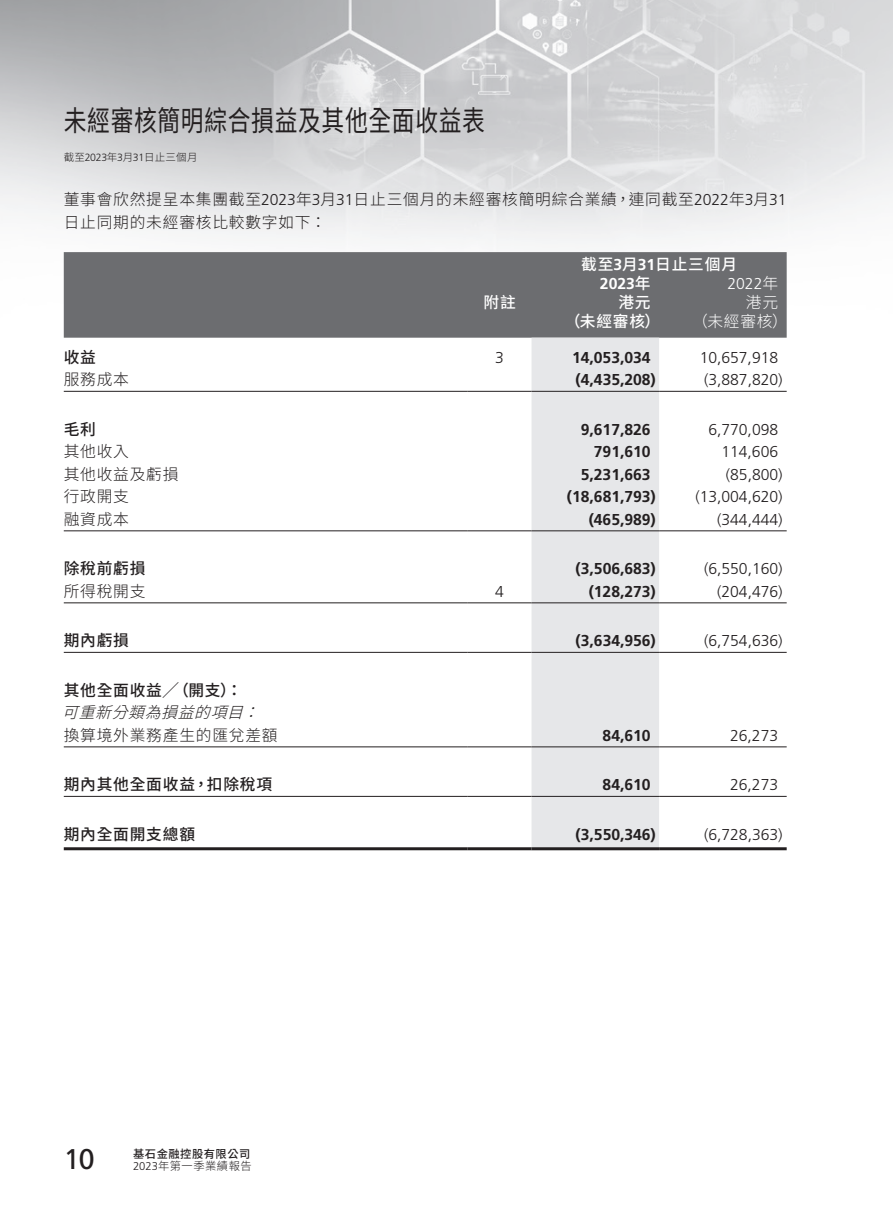
<style>
.page{position:relative;width:893px;height:1212px;background:#fff}
.page>*{position:absolute;margin:0;border:0;box-sizing:border-box;transform-origin:0 0}
.t1{font:28.5px "Source Han Sans TC";letter-spacing:.03em;color:#231f20;scale:.8 1}
.t2{font:28.5px "Frutiger LT Std";color:#231f20}
.Body_Text{font:300 15.75px "Frutiger LT Std";color:#231f20}
.Body_Text-2{font:700 15.75px "Frutiger LT Std";color:#231f20}
.Body_Text-3{font:300 15.75px/22.5px "Source Han Sans TC";letter-spacing:.05em;color:#231f20}
.Body_Text-4{font:500 15.75px "Source Han Sans TC";letter-spacing:.05em;color:#231f20}
.Body_Text-5{font:500 15.75px "Source Han Sans TC";letter-spacing:.05em;color:#fff}
.Body_Text-6{font:italic 300 15.75px "Source Han Sans TC";color:#231f20}
.Body_Text-7{font:300 15.75px "Source Han Sans TC";letter-spacing:.05em;color:#fff}
.Body_Text-8{font:700 15.75px "Frutiger LT Std";color:#fff}
.Body_Text-9{font:300 15.75px "Frutiger LT Std";color:#fff}
.t3{font:500 11.25px/12px "Source Han Sans TC";letter-spacing:.05em;color:#231f20}
.t4{font:300 10.5px "Source Han Sans TC";letter-spacing:.025em;color:#231f20}
.s1{font-family:"Frutiger LT Std"}
.s2{font-family:"Frutiger LT Std";font-weight:700}
.s3{font-family:"Source Han Sans TC";font-weight:500}
.s4{font-family:"Source Han Sans TC"}
.s5{font-family:"Frutiger LT Std";font-weight:300}
.s6{font-weight:300}
</style>
<div class="page">
<img style="left:0;top:0;width:893px;height:338px">
<div style="left:64px;top:252px;width:723px;height:86px;background:#6c6d70"></div>
<svg style="left:531px;top:338px;width:128px;height:509px;background:#e7e8e9"></svg>
<hr style="left:64px;top:391px;width:404px;height:1px;background:#231f20">
<hr style="left:468px;top:391px;width:63px;height:1px;background:#231f20">
<hr style="left:531px;top:391px;width:128px;height:1px;background:#231f20">
<hr style="left:659px;top:391px;width:128px;height:1px;background:#231f20">
<hr style="left:64px;top:530px;width:404px;height:1px;background:#231f20">
<hr style="left:468px;top:530px;width:63px;height:1px;background:#231f20">
<hr style="left:531px;top:530px;width:128px;height:1px;background:#231f20">
<hr style="left:659px;top:530px;width:128px;height:1px;background:#231f20">
<hr style="left:64px;top:602px;width:404px;height:1px;background:#231f20">
<hr style="left:468px;top:602px;width:63px;height:1px;background:#231f20">
<hr style="left:531px;top:602px;width:128px;height:1px;background:#231f20">
<hr style="left:659px;top:602px;width:128px;height:1px;background:#231f20">
<hr style="left:64px;top:652px;width:404px;height:1px;background:#231f20">
<hr style="left:468px;top:652px;width:63px;height:1px;background:#231f20">
<hr style="left:531px;top:652px;width:128px;height:1px;background:#231f20">
<hr style="left:659px;top:652px;width:128px;height:1px;background:#231f20">
<hr style="left:64px;top:746px;width:404px;height:1px;background:#231f20">
<hr style="left:468px;top:746px;width:63px;height:1px;background:#231f20">
<hr style="left:531px;top:746px;width:128px;height:1px;background:#231f20">
<hr style="left:659px;top:746px;width:128px;height:1px;background:#231f20">
<hr style="left:64px;top:796px;width:404px;height:1px;background:#231f20">
<hr style="left:468px;top:796px;width:63px;height:1px;background:#231f20">
<hr style="left:531px;top:796px;width:128px;height:1px;background:#231f20">
<hr style="left:659px;top:796px;width:128px;height:1px;background:#231f20">
<hr style="left:64px;top:847px;width:404px;height:3px;background:#231f20">
<hr style="left:468px;top:847px;width:63px;height:3px;background:#231f20">
<hr style="left:531px;top:847px;width:128px;height:3px;background:#231f20">
<hr style="left:659px;top:847px;width:128px;height:3px;background:#231f20">
<h1 class="t1" style="left:64px;top:104px;width:528px">未經審核簡明綜合損益及其他全面收益表</h1>
<p class="t4" style="left:64px;top:151px;width:135px">截至<span class="s1">2023</span>年<span class="s1">3</span>月<span class="s1">31</span>日止三個月</p>
<p class="Body_Text-3" style="left:64px;top:189px;width:724px">董事會欣然提呈本集團截至<span class="s1">2023</span>年<span class="s1">3</span>月<span class="s1">31</span>日止三個月的未經審核簡明綜合業績，連同截至<span class="s1">2022</span>年<span class="s1">3</span>月<span class="s1">31</span>日止同期的未經審核比較數字如下：</p>
<p class="Body_Text-5" style="left:581px;top:255px;width:157px">截至<span class="s2">3</span>月<span class="s2">31</span>日止三個月</p>
<p class="Body_Text-8" style="left:600px;top:274px;width:52px">2023<span class="s3">年</span></p>
<p class="Body_Text-9" style="left:727px;top:274px;width:52px">2022<span class="s4">年</span></p>
<p class="Body_Text-5" style="left:483px;top:293px;width:34px">附註</p>
<p class="Body_Text-5" style="left:618px;top:293px;width:34px">港元</p>
<p class="Body_Text-7" style="left:746px;top:293px;width:34px">港元</p>
<p class="Body_Text-5" style="left:565px;top:313px;width:97px">（未經審核）</p>
<p class="Body_Text-7" style="left:692px;top:313px;width:97px">（未經審核）</p>
<p class="Body_Text-4" style="left:64px;top:348px;width:34px">收益</p>
<p class="Body_Text" style="left:495px;top:348px;width:10px">3</p>
<p class="Body_Text-2" style="left:572px;top:348px;width:80px">14,053,034</p>
<p class="Body_Text" style="left:700px;top:348px;width:80px">10,657,918</p>
<p class="Body_Text-3" style="left:64px;top:369px;width:67px">服務成本</p>
<p class="Body_Text-2" style="left:576px;top:371px;width:82px">(4,435,208)</p>
<p class="Body_Text" style="left:704px;top:371px;width:80px">(3,887,820)</p>
<p class="Body_Text-4" style="left:64px;top:420px;width:34px">毛利</p>
<p class="Body_Text-2" style="left:581px;top:420px;width:71px">9,617,826</p>
<p class="Body_Text" style="left:708px;top:420px;width:71px">6,770,098</p>
<p class="Body_Text-3" style="left:64px;top:441px;width:67px">其他收入</p>
<p class="Body_Text-2" style="left:594px;top:443px;width:58px">791,610</p>
<p class="Body_Text" style="left:721px;top:443px;width:58px">114,606</p>
<p class="Body_Text-3" style="left:64px;top:463px;width:116px">其他收益及虧損</p>
<p class="Body_Text-2" style="left:581px;top:465px;width:71px">5,231,663</p>
<p class="Body_Text" style="left:726px;top:465px;width:58px">(85,800)</p>
<p class="Body_Text-3" style="left:64px;top:486px;width:67px">行政開支</p>
<p class="Body_Text-2" style="left:567px;top:488px;width:90px">(18,681,793)</p>
<p class="Body_Text" style="left:695px;top:488px;width:89px">(13,004,620)</p>
<p class="Body_Text-3" style="left:64px;top:508px;width:67px">融資成本</p>
<p class="Body_Text-2" style="left:589px;top:510px;width:69px">(465,989)</p>
<p class="Body_Text" style="left:717px;top:510px;width:67px">(344,444)</p>
<p class="Body_Text-4" style="left:64px;top:560px;width:83px">除稅前虧損</p>
<p class="Body_Text-2" style="left:576px;top:560px;width:82px">(3,506,683)</p>
<p class="Body_Text" style="left:704px;top:560px;width:80px">(6,550,160)</p>
<p class="Body_Text-3" style="left:64px;top:580px;width:83px">所得稅開支</p>
<p class="Body_Text" style="left:495px;top:582px;width:10px">4</p>
<p class="Body_Text-2" style="left:589px;top:582px;width:69px">(128,273)</p>
<p class="Body_Text" style="left:717px;top:582px;width:67px">(204,476)</p>
<p class="Body_Text-4" style="left:64px;top:632px;width:67px">期內虧損</p>
<p class="Body_Text-2" style="left:576px;top:632px;width:82px">(3,634,956)</p>
<p class="Body_Text" style="left:704px;top:632px;width:80px">(6,754,636)</p>
<p class="Body_Text-4" style="left:64px;top:681px;width:180px">其他全面收益╱（開支）：</p>
<p class="Body_Text-6" style="left:62px;top:704px;width:210px">可重新分類為損益的項目：</p>
<p class="Body_Text-3" style="left:64px;top:724px;width:215px">換算境外業務產生的匯兌差額</p>
<p class="Body_Text-2" style="left:603px;top:726px;width:50px">84,610</p>
<p class="Body_Text" style="left:730px;top:726px;width:50px">26,273</p>
<p class="Body_Text-4" style="left:64px;top:776px;width:210px">期內其他全面收益，扣除稅項</p>
<p class="Body_Text-2" style="left:603px;top:776px;width:50px">84,610</p>
<p class="Body_Text" style="left:730px;top:776px;width:50px">26,273</p>
<p class="Body_Text-4" style="left:64px;top:825px;width:133px">期內全面開支總額</p>
<p class="Body_Text-2" style="left:576px;top:825px;width:82px">(3,550,346)</p>
<p class="Body_Text" style="left:704px;top:825px;width:80px">(6,728,363)</p>
<h1 class="t2" style="left:64px;top:1142px;width:32px">10</h1>
<p class="t3" style="left:133px;top:1148px;width:120px">基石金融控股有限公司<br><span class="s5">2023</span><span class="s6">年第一季業績報告</span></p>
</div>
